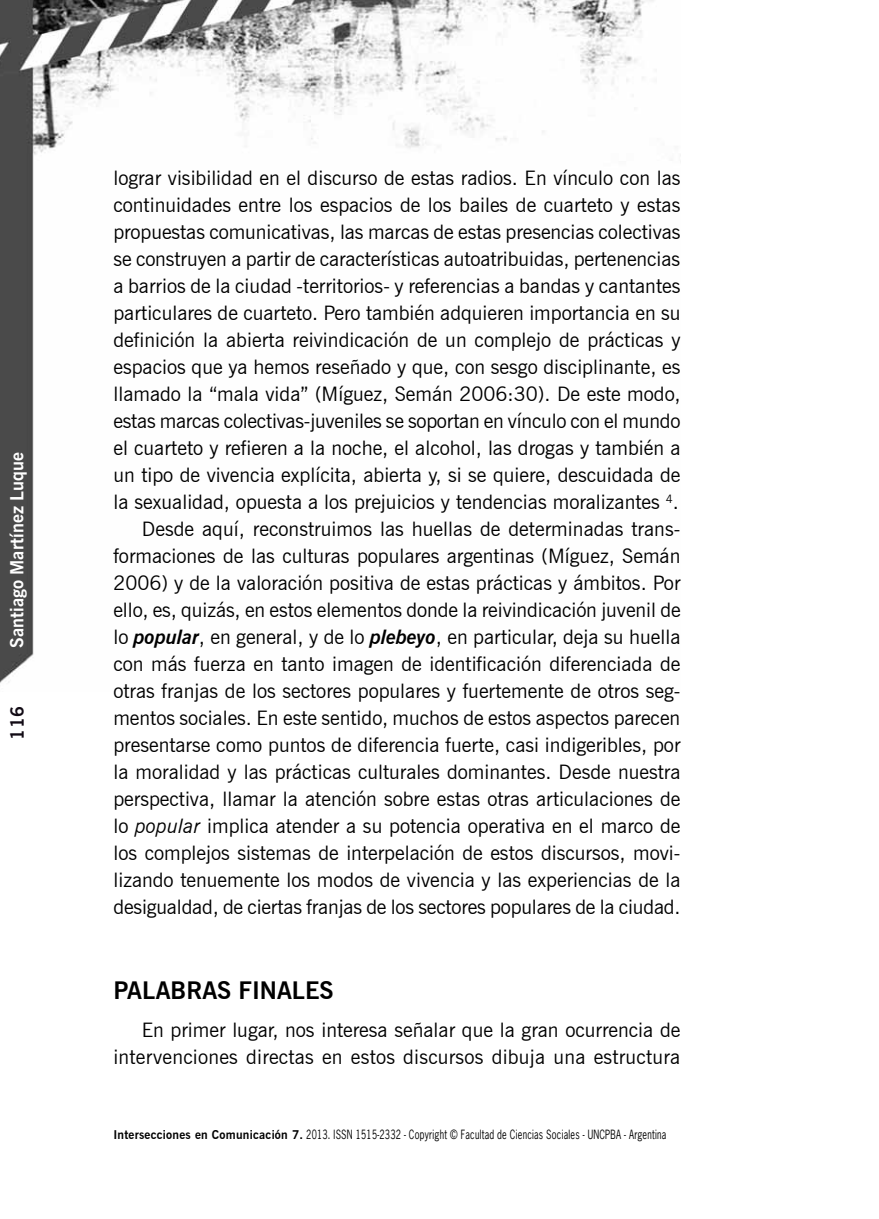
<style>
.page{position:relative;width:879px;height:1219px;background:#fff}
.page>*{position:absolute;margin:0;border:0;box-sizing:border-box;transform-origin:0 0}
.t1{font:700 24px "News Gothic BT";color:#000}
.t2{font:20px/27px "News Gothic BT";color:#000;text-align:right}
.t3{font:700 18px "News Gothic BT";color:#fff}
.t4{font:700 18px "News Gothic BT";color:#120b15}
.t5{font:12px "News Gothic Cn";letter-spacing:.02em;color:#000}
.s1{font-weight:700;font-style:italic}
.s2{font-style:italic}
.s3{font-family:"News Gothic BT";font-weight:700}
</style>
<div class="page">
<img style="left:0;top:0;width:654px;height:683px">
<p class="t3" style="left:6px;top:648px;width:197px;rotate:-90deg">Santiago Martínez Luque</p>
<p class="t4" style="left:7px;top:740px;width:35px;rotate:-90deg">116</p>
<p class="t2" style="left:113px;top:165px;width:569px">lograr visibilidad en el discurso de estas radios. En vínculo con las continuidades entre los espacios de los bailes de cuarteto y estas propuestas comunicativas, las marcas de estas presencias colectivas se construyen a partir de características autoatribuidas, pertenencias a barrios de la ciudad -territorios- y referencias a bandas y cantantes particulares de cuarteto. Pero también adquieren importancia en su definición la abierta reivindicación de un complejo de prácticas y espacios que ya hemos reseñado y que, con sesgo disciplinante, es llamado la “mala vida” (Míguez, Semán 2006:30). De este modo, estas marcas colectivas-juveniles se soportan en vínculo con el mundo el cuarteto y refieren a la noche, el alcohol, las drogas y también a un tipo de vivencia explícita, abierta y, si se quiere, descuidada de la sexualidad, opuesta a los prejuicios y tendencias moralizantes <sup>4</sup>.<br>Desde aquí, reconstruimos las huellas de determinadas trans&shy;formaciones de las culturas populares argentinas (Míguez, Semán 2006) y de la valoración positiva de estas prácticas y ámbitos. Por ello, es, quizás, en estos elementos donde la reivindicación juvenil de lo <span class="s1">popular</span>, en general, y de lo <span class="s1">plebeyo</span>, en particular, deja su huella con más fuerza en tanto imagen de identificación diferenciada de otras franjas de los sectores populares y fuertemente de otros seg&shy;mentos sociales. En este sentido, muchos de estos aspectos parecen presentarse como puntos de diferencia fuerte, casi indigeribles, por la moralidad y las prácticas culturales dominantes. Desde nuestra perspectiva, llamar la atención sobre estas otras articulaciones de lo <span class="s2">popular</span> implica atender a su potencia operativa en el marco de los complejos sistemas de interpelación de estos discursos, movi&shy;lizando tenuemente los modos de vivencia y las experiencias de la desigualdad, de ciertas franjas de los sectores populares de la ciudad.</p>
<p class="t1" style="left:113px;top:975px;width:222px">PALABRAS FINALES</p>
<p class="t2" style="left:113px;top:1016px;width:568px">En primer lugar, nos interesa señalar que la gran ocurrencia de intervenciones directas en estos discursos dibuja una estructura</p>
<p class="t5" style="left:113px;top:1126px;width:554px"><span class="s3">Intersecciones en Comunicación 7.</span> 2013. ISSN 1515-2332 - Copyright © Facultad de Ciencias Sociales - UNCPBA - Argentina</p>
</div>
